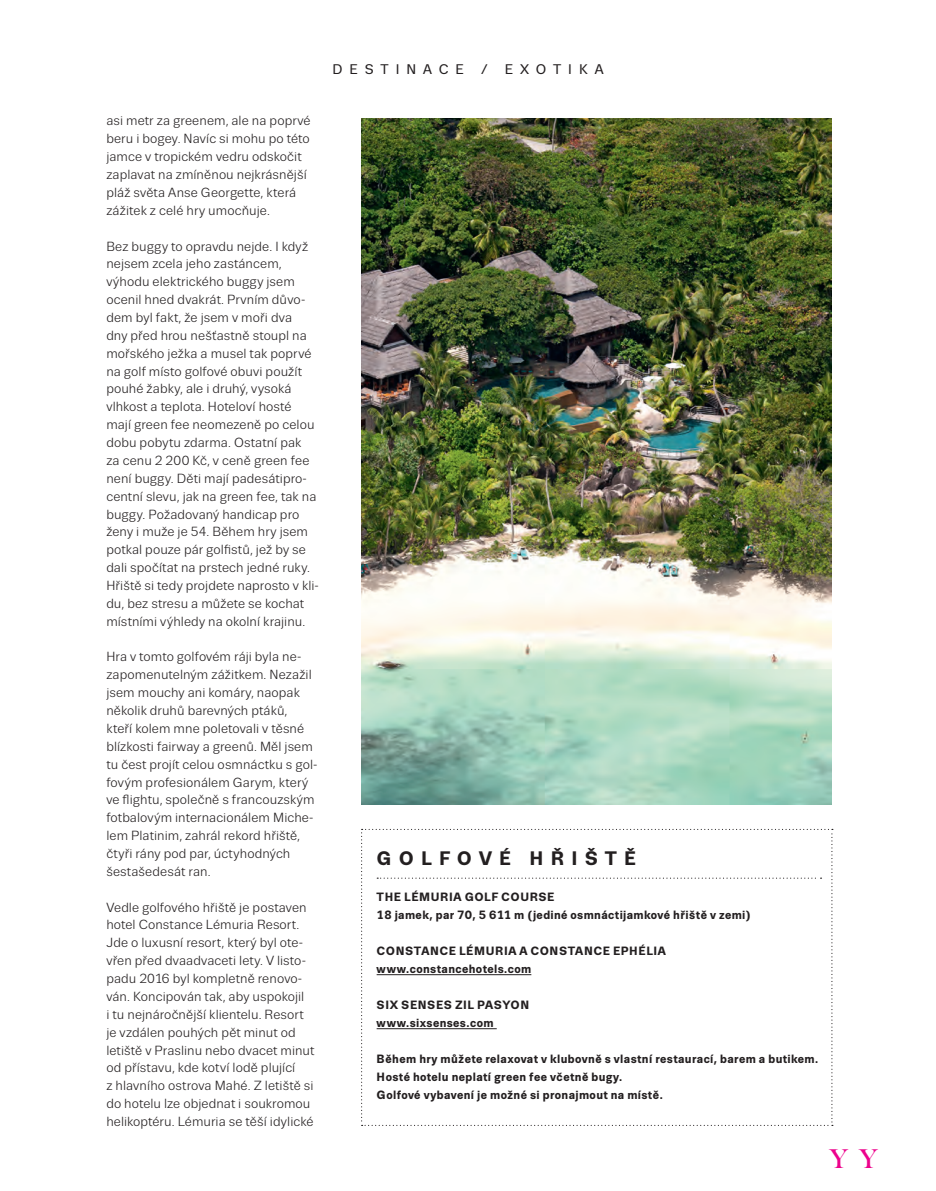
<style>
.page{position:relative;width:936px;height:1191px;background:#fff}
.page>*{position:absolute;margin:0;border:0;box-sizing:border-box;transform-origin:0 0}
.t1{font:28.05px "Baskerville Old Face EFCE";color:#ed028c}
.titul_box{font:700 19.5px "Trivia Sans";letter-spacing:.37em;color:#231f20}
.t2{font:13.95px "Trivia Sans";letter-spacing:.5em;color:#231f20}
.chleba{font:13.2px/17.9px "Trivia Sans";letter-spacing:.005em;color:#231f20}
.box{font:700 12px "Trivia Sans";letter-spacing:.035em;color:#231f20}
</style>
<div class="page">
<img style="left:361px;top:118px;width:470px;height:686px">
<svg style="left:361px;top:829px;width:471px;height:297px"></svg>
<hr style="left:376px;top:974px;width:155px;height:1px;background:#231f20">
<hr style="left:376px;top:1028px;width:120px;height:1px;background:#231f20">
<p class="t2" style="left:332px;top:61px;width:272px">DESTINACE / EXOTIKA</p>
<p class="chleba" style="left:106px;top:112px;width:206px">asi metr za greenem, ale na poprvé beru i bogey. Navíc si mohu po této jamce v tropickém vedru odskočit zaplavat na zmíněnou nejkrásnější pláž světa Anse Georgette, která zážitek z celé hry umocňuje.</p>
<p class="chleba" style="left:106px;top:237px;width:214px">Bez buggy to opravdu nejde. I když nejsem zcela jeho zastáncem, výhodu elektrického buggy jsem ocenil hned dvakrát. Prvním důvo&shy;dem byl fakt, že jsem v moři dva<br>dny před hrou nešťastně stoupl na mořského ježka a musel tak poprvé na golf místo golfové obuvi použít pouhé žabky, ale i druhý, vysoká vlhkost a teplota. Hoteloví hosté mají green fee neomezeně po celou dobu pobytu zdarma. Ostatní pak<br>za cenu 2 200 Kč, v ceně green fee není buggy. Děti mají padesátipro&shy;centní slevu, jak na green fee, tak na buggy. Požadovaný handicap pro ženy i muže je 54. Během hry jsem potkal pouze pár golfistů, jež by se dali spočítat na prstech jedné ruky.<br>Hřiště si tedy projdete naprosto v kli&shy;du, bez stresu a můžete se kochat místními výhledy na okolní krajinu.</p>
<p class="chleba" style="left:106px;top:648px;width:212px">Hra v tomto golfovém ráji byla ne&shy;zapomenutelným zážitkem. Nezažil jsem mouchy ani komáry, naopak několik druhů barevných ptáků,<br>kteří kolem mne poletovali v těsné blízkosti fairway a greenů. Měl jsem tu čest projít celou osmnáctku s gol&shy;fovým profesionálem Garym, který ve flightu, společně s francouzským fotbalovým internacionálem Miche&shy;lem Platinim, zahrál rekord hřiště, čtyři rány pod par, úctyhodných šestašedesát ran.</p>
<p class="chleba" style="left:106px;top:898px;width:209px">Vedle golfového hřiště je postaven hotel Constance Lémuria Resort.<br>Jde o luxusní resort, který byl ote&shy;vřen před dvaadvaceti lety. V listo&shy;padu 2016 byl kompletně renovo&shy;ván. Koncipován tak, aby uspokojil<br>i tu nejnáročnější klientelu. Resort je vzdálen pouhých pět minut od letiště v Praslinu nebo dvacet minut od přístavu, kde kotví lodě plující<br>z hlavního ostrova Mahé. Z letiště si do hotelu lze objednat i soukromou helikoptéru. Lémuria se těší idylické</p>
<p class="titul_box" style="left:376px;top:847px;width:261px">GOLFOVÉ HŘIŠTĚ</p>
<p class="box" style="left:376px;top:890px;width:179px">THE LÉMURIA GOLF COURSE</p>
<p class="box" style="left:376px;top:908px;width:375px">18 jamek, par 70, 5 611 m (jediné osmnáctijamkové hřiště v zemi)</p>
<p class="box" style="left:376px;top:944px;width:291px">CONSTANCE LÉMURIA A CONSTANCE EPHÉLIA</p>
<p class="box" style="left:376px;top:962px;width:156px">www.constancehotels.com</p>
<p class="box" style="left:376px;top:998px;width:154px">SIX SENSES ZIL PASYON</p>
<p class="box" style="left:376px;top:1016px;width:118px">www.sixsenses.com</p>
<p class="box" style="left:376px;top:1052px;width:443px">Během hry můžete relaxovat v klubovně s vlastní restaurací, barem a butikem.</p>
<p class="box" style="left:376px;top:1070px;width:247px">Hosté hotelu neplatí green fee včetně bugy.</p>
<p class="box" style="left:376px;top:1088px;width:287px">Golfové vybavení je možné si pronajmout na místě.</p>
<h1 class="t1" style="left:829px;top:1143px;width:50px">Y Y</h1>
</div>
